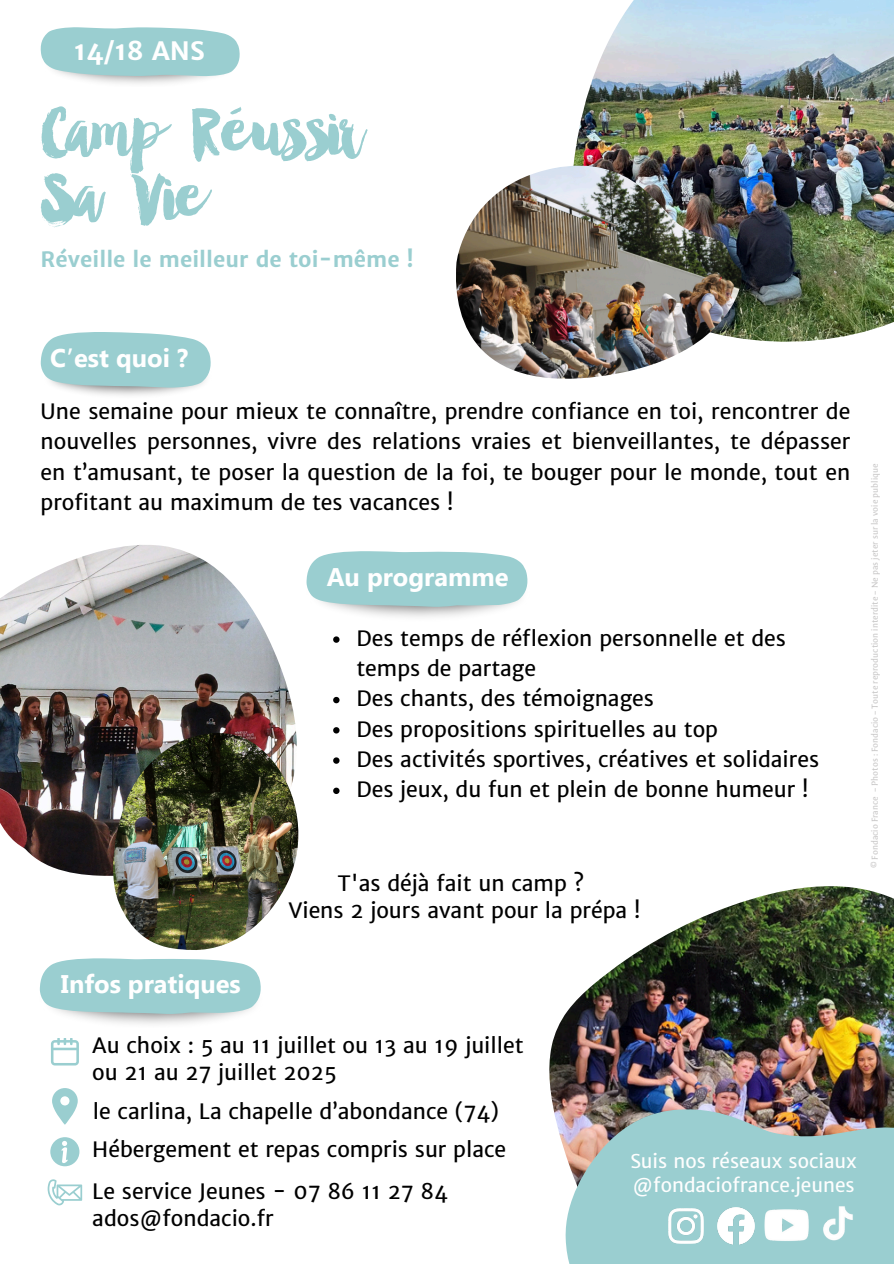
<style>
.page{position:relative;width:894px;height:1264px;background:#fff}
.page>*{position:absolute;margin:0;border:0;box-sizing:border-box;transform-origin:0 0}
.t1{font:82.8px/65.2px "Manhattan Darling";color:#9aced0}
.t2{font:700 25.5px "Segoe UI";color:#fff}
.t3{font:700 25.5px "Merriweather Sans";color:#fff}
.t4{font:21.3px/27px "Merriweather Sans";color:#000;text-align:center}
.t5{font:21.15px/30.3px "Merriweather Sans";color:#000}
.t6{font:700 21.15px "Merriweather Sans";color:#9aced0}
.t7{font:19.05px/23.9px "Merriweather Sans";color:#fefefe}
.t8{font:9.9px "Galdeano";color:#c8c7c7}
.s1{font-family:"Noto Sans Gurmukhi";font-weight:400}
</style>
<div class="page">
<img style="left:573px;top:0;width:320px;height:341px">
<img style="left:580px;top:886px;width:313px;height:111px">
<img style="left:549px;top:997px;width:344px;height:266px">
<img style="left:0;top:545px;width:297px;height:331px">
<svg style="left:41px;top:27px;width:199px;height:49px;background:#a3d2d4"></svg>
<svg style="left:41px;top:332px;width:170px;height:55px;background:#a4d2d4"></svg>
<svg style="left:51px;top:1038px;width:28px;height:28px"></svg>
<svg style="left:52px;top:1088px;width:26px;height:36px"></svg>
<svg style="left:50px;top:1137px;width:29px;height:29px"></svg>
<svg style="left:48px;top:1179px;width:34px;height:26px"></svg>
<svg style="left:40px;top:958px;width:221px;height:58px;background:#a5d2d3"></svg>
<img style="left:456px;top:166px;width:285px;height:212px">
<img style="left:113px;top:733px;width:185px;height:217px">
<img style="left:808px;top:1203px;width:54px;height:39px">
<img style="left:665px;top:1205px;width:41px;height:41px">
<img style="left:717px;top:1207px;width:37px;height:36px">
<img style="left:761px;top:1208px;width:49px;height:35px">
<svg style="left:306px;top:551px;width:222px;height:57px;background:#a4d2d3"></svg>
<svg style="left:333px;top:636px;width:6px;height:6px"></svg>
<svg style="left:333px;top:697px;width:6px;height:6px"></svg>
<svg style="left:333px;top:727px;width:6px;height:6px"></svg>
<svg style="left:333px;top:757px;width:6px;height:6px"></svg>
<svg style="left:333px;top:787px;width:6px;height:7px"></svg>
<p class="t3" style="left:74px;top:35px;width:133px">14/18 ANS</p>
<p class="t1" style="left:41px;top:113px;width:315px">Camp Réussir<br>Sa Vie</p>
<p class="t6" style="left:41px;top:246px;width:374px">Réveille le meilleur de toi-même !</p>
<h1 class="t2" style="left:50px;top:339px;width:139px">C<span class="s1">’</span>est quoi ?</h1>
<h6 class="t5" style="left:41px;top:396px;width:810px;text-align:justify">Une semaine pour mieux te connaître, prendre confiance en toi, rencontrer de nouvelles personnes, vivre des relations vraies et bienveillantes, te dépasser en t’amusant, te poser la question de la foi, te bouger pour le monde, tout en profitant au maximum de tes vacances !</h6>
<p class="t2" style="left:326px;top:558px;width:183px">Au programme</p>
<p class="t5" style="left:356px;top:623px;width:431px">Des temps de réflexion personnelle et des temps de partage</p>
<h5 class="t5" style="left:356px;top:683px;width:299px">Des chants, des témoignages</h5>
<p class="t5" style="left:356px;top:714px;width:363px">Des propositions spirituelles au top</p>
<p class="t5" style="left:356px;top:744px;width:464px">Des activités sportives, créatives et solidaires</p>
<p class="t5" style="left:356px;top:774px;width:453px">Des jeux, du fun et plein de bonne humeur !</p>
<p class="t4" style="left:288px;top:870px;width:353px">T'as déjà fait un camp ?<br>Viens 2 jours avant pour la prépa !</p>
<h6 class="t8" style="left:869px;top:868px;width:406px;rotate:-90deg">© Fondacio France – Photos : Fondacio – Toute reproduction interdite – Ne pas jeter sur la voie publique</h6>
<p class="t2" style="left:61px;top:965px;width:181px">Infos pratiques</p>
<p class="t5" style="left:92px;top:1032px;width:433px;line-height:27px">Au choix : 5 au 11 juillet ou 13 au 19 juillet ou 21 au 27 juillet 2025</p>
<p class="t5" style="left:93px;top:1095px;width:407px">le carlina, La chapelle d’abondance (74)</p>
<p class="t5" style="left:92px;top:1134px;width:415px">Hébergement et repas compris sur place</p>
<p class="t5" style="left:92px;top:1178px;width:357px;line-height:27px">Le service Jeunes - 07 86 11 27 84 ados@fondacio.fr</p>
<p class="t7" style="left:630px;top:1149px;width:228px">Suis nos réseaux sociaux @fondaciofrance.jeunes</p>
</div>
